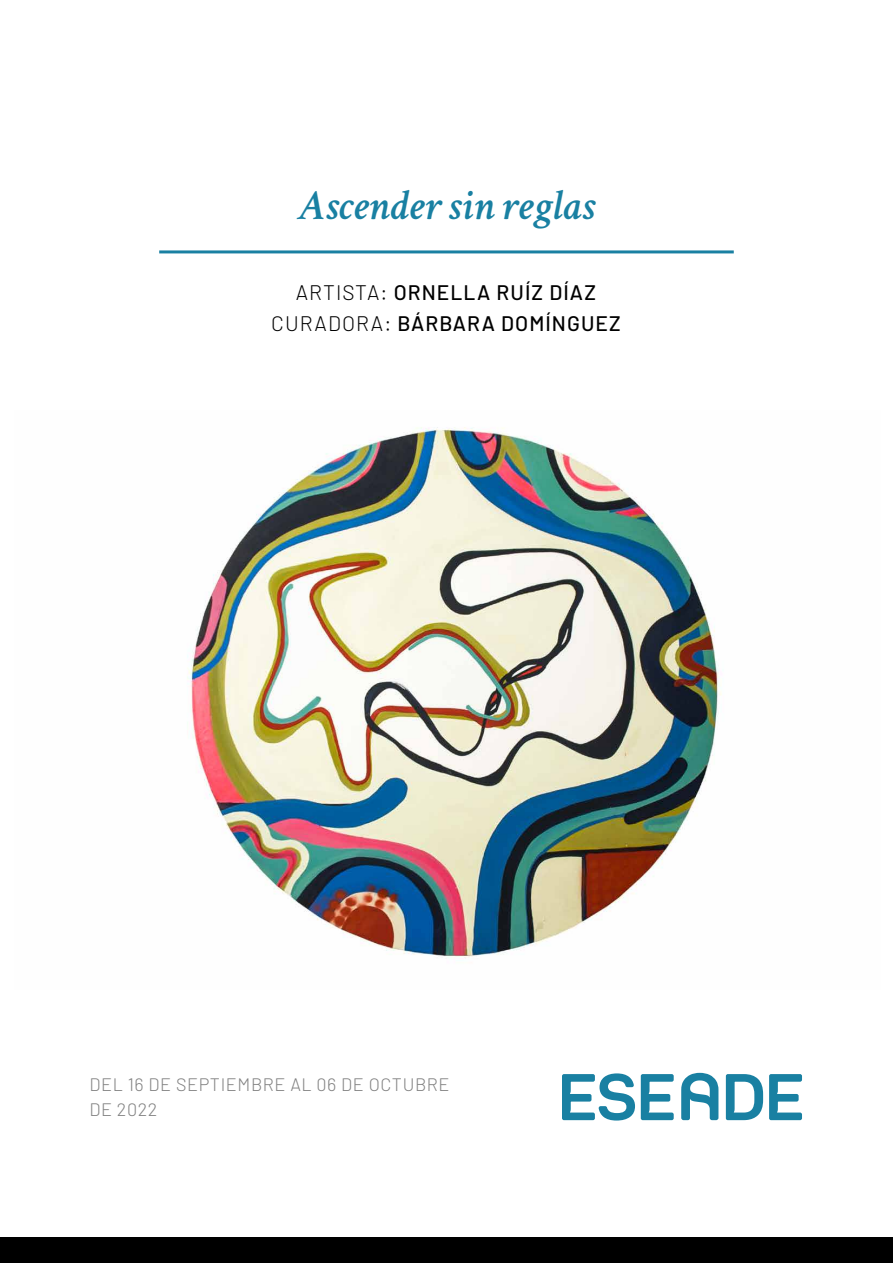
<style>
.page{position:relative;width:893px;height:1263px;background:#fff}
.page>*{position:absolute;margin:0;border:0;box-sizing:border-box;transform-origin:0 0}
.t1{font:italic 600 43.35px "Crimson Text";color:#1980a2}
.t2{font:500 21px/31.5px "Barlow";letter-spacing:.05em;color:#000;text-align:center}
.t3{font:300 18px/25.5px "Barlow";letter-spacing:.035em;color:#808080}
.s1{font-weight:300}
</style>
<div class="page">
<svg style="left:562px;top:1073px;width:73px;height:47px"></svg>
<svg style="left:641px;top:1074px;width:33px;height:46px"></svg>
<svg style="left:769px;top:1074px;width:33px;height:46px"></svg>
<svg style="left:726px;top:1074px;width:37px;height:46px"></svg>
<svg style="left:681px;top:1073px;width:37px;height:47px"></svg>
<img style="left:187px;top:427px;width:535px;height:531px">
<div style="left:0;top:1237px;width:893px;height:26px;background:#000"></div>
<hr style="left:159px;top:250px;width:575px;height:3px;background:#1980a2">
<h1 class="t1" style="left:298px;top:174px;width:299px">Ascender sin reglas</h1>
<p class="t2" style="left:271px;top:275px;width:351px"><span class="s1">ARTISTA:</span> ORNELLA RUÍZ DÍAZ<br><span class="s1">CURADORA:</span> BÁRBARA DOMÍNGUEZ</p>
<p class="t3" style="left:89px;top:1070px;width:362px">DEL 16 DE SEPTIEMBRE AL 06 DE OCTUBRE<br>DE 2022</p>
</div>
